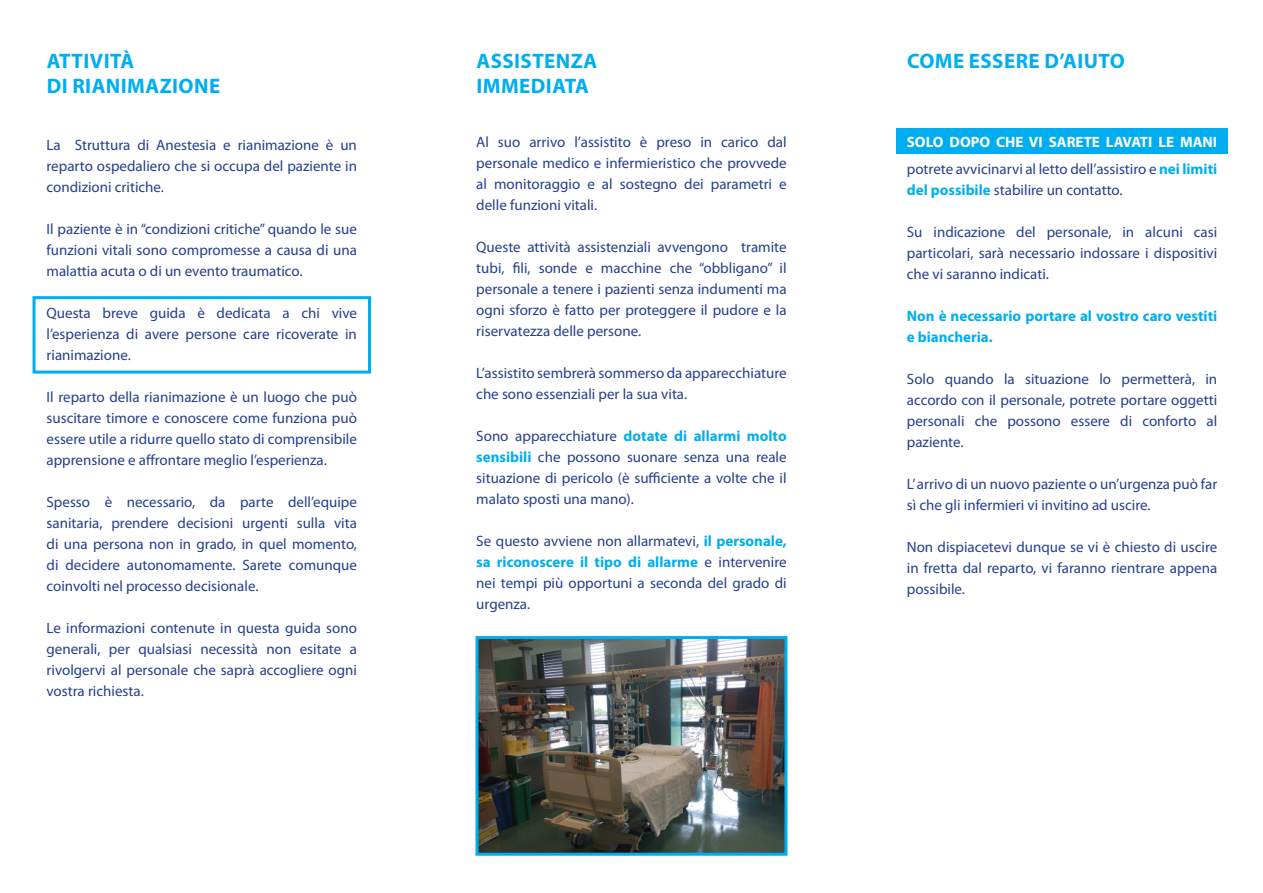
<style>
.page{position:relative;width:1263px;height:893px;background:#fff}
.page>*{position:absolute;margin:0;border:0;box-sizing:border-box;transform-origin:0 0}
.t1{font:700 21px/25.2px "Myriad Pro";letter-spacing:.02em;color:#00aeef}
.t2{font:15px/21px "Myriad Pro";color:#253f8e;text-align:justify}
.t3{font:700 15px/21px "Myriad Pro";color:#00aeef}
.t4{font:700 15px "Myriad Pro";color:#fff}
.s1{font-weight:700;color:#00aeef}
.s2{font-weight:700;color:#fff}
</style>
<div class="page">
<div style="left:896px;top:129px;width:332px;height:25px;background:#00aeef"></div>
<div style="left:33px;top:296px;width:338px;height:78px;border:3px solid #00aeef"></div>
<img style="left:479px;top:640px;width:304px;height:212px">
<div style="left:475px;top:636px;width:312px;height:220px;border:3px solid #00aeef"></div>
<h1 class="t1" style="left:47px;top:47px;width:175px">attività<br>di rianimazione</h1>
<p class="t2" style="left:47px;top:134px;width:312px">La Struttura di Anestesia e rianimazione è un reparto ospedaliero che si occupa del paziente in condizioni critiche.</p>
<p class="t2" style="left:47px;top:218px;width:312px">I l paziente è in “condizioni critiche” quando le sue funzioni vitali sono compromesse a causa di una malattia acuta o di un evento traumatico.</p>
<p class="t2" style="left:47px;top:302px;width:312px">Questa breve guida è dedicata a chi vive l’esperienza di avere persone care ricoverate in rianimazione.</p>
<p class="t2" style="left:47px;top:386px;width:312px">I l reparto della rianimazione è un luogo che può suscitare timore e conoscere come funziona può essere utile a ridurre quello stato di comprensibile apprensione e affrontare meglio l’esperienza.</p>
<p class="t2" style="left:47px;top:491px;width:312px">Spesso è necessario, da parte dell’equipe sanitaria, prendere decisioni urgenti sulla vita di una persona non in grado, in quel momento, di decidere autonomamente. Sarete comunque coinvolti nel processo decisionale.</p>
<p class="t2" style="left:47px;top:617px;width:312px">Le informazioni contenute in questa guida sono generali, per qualsiasi necessità non esitate a rivolgervi al personale che saprà accogliere ogni vostra richiesta.</p>
<h1 class="t1" style="left:476px;top:47px;width:14px">ASSISTENZA<br>IMME</h1>
<h1 class="t1" style="left:531px;top:73px;width:27px">DIATA</h1>
<p class="t2" style="left:476px;top:131px;width:312px">Al suo arrivo l’assistito è preso in carico dal personale medico e infermieristico che provvede al monitoraggio e al sostegno dei parametri e delle funzioni vitali.</p>
<p class="t2" style="left:476px;top:236px;width:312px">Queste attività assistenziali avvengono tramite tubi, fili, sonde e macchine che “obbligano” il personale a tenere i pazienti senza indumenti ma ogni sforzo è fatto per proteggere il pudore e la riservatezza delle persone.</p>
<p class="t2" style="left:476px;top:362px;width:312px">L’assistito sembrerà sommerso da apparecchiature che sono essenziali per la sua vita.</p>
<p class="t2" style="left:476px;top:425px;width:312px">Sono apparecchiature <span class="s1">dotate di allarmi molto sensibili</span> che possono suonare senza una reale situazione di pericolo (è sufficiente a volte che il malato sposti una mano).</p>
<p class="t2" style="left:476px;top:530px;width:312px">Se questo avviene non allarmatevi, <span class="s1">il personale, sa riconoscere il tipo di allarme</span> e intervenire nei tempi più opportuni a seconda del grado di urgenza.</p>
<h1 class="t1" style="left:907px;top:47px;width:219px">come essere d’aiuto</h1>
<p class="t4" style="left:907px;top:132px;width:10px">SOLO</p>
<p class="t4" style="left:949px;top:132px;width:109px">DOPO CHE VI SARETE</p>
<p class="t4" style="left:1106px;top:132px;width:34px">LAVATI</p>
<p class="t2" style="left:907px;top:128px;width:312px;line-height:27px;text-indent:252px"><span class="s2">LE MANI </span>potrete avvicinarvi al letto dell’assistiro e <span class="s1">nei limiti</span></p>
<p class="t2" style="left:907px;top:179px;width:217px"><span class="s1">del possibile</span> stabilire un contatto.</p>
<p class="t2" style="left:907px;top:221px;width:312px">Su indicazione del personale, in alcuni casi particolari, sarà necessario indossare i dispositivi che vi saranno indicati.</p>
<p class="t3" style="left:907px;top:305px;width:312px">Non è necessario portare al vostro caro vestiti e biancheria.</p>
<p class="t2" style="left:907px;top:368px;width:312px">Solo quando la situazione lo permetterà, in accordo con il personale, potrete portare oggetti personali che possono essere di conforto al paziente.</p>
<p class="t2" style="left:907px;top:473px;width:312px">L’ arrivo di un nuovo paziente o un’urgenza può far sì che gli infermieri vi invitino ad uscire.</p>
<p class="t2" style="left:907px;top:536px;width:312px">Non dispiacetevi dunque se vi è chiesto di uscire in fretta dal reparto, vi faranno rientrare appena possibile.</p>
</div>
